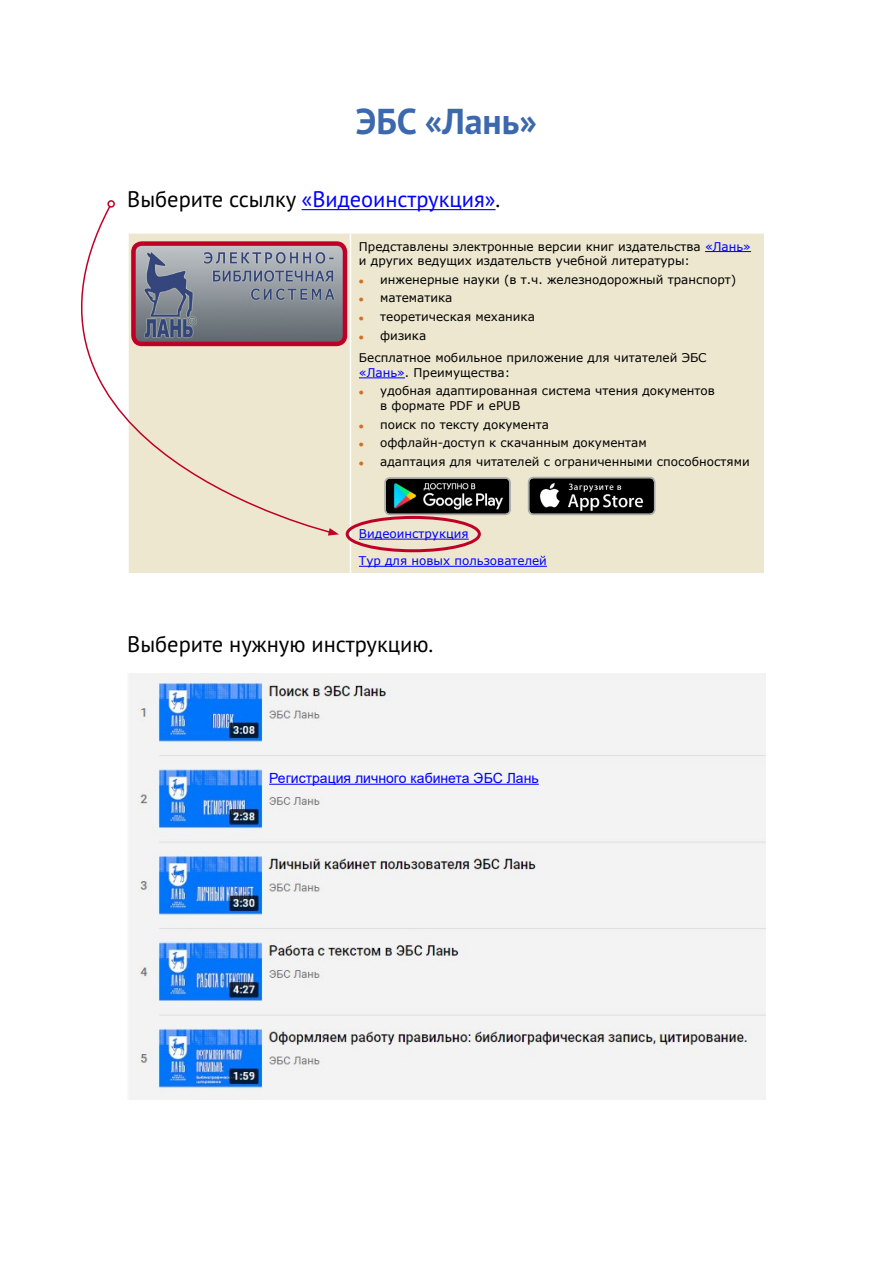
<style>
.page{position:relative;width:893px;height:1263px;background:#fff}
.page>*{position:absolute;margin:0;border:0;box-sizing:border-box;transform-origin:0 0}
.t1{font:700 36px "PT Sans Pro";color:#3c68ae}
.t2{font:22.5px "PT Sans Pro";color:#00f}
.t3{font:22.5px "PT Sans Pro";color:#000}
.t4{font:13.95px "Arial";color:#00f}
.t5{font:12px/14.4px "Verdana";color:#000}
.t6{font:12px "Verdana";color:#00f}
.s1{color:#000}
.s2{color:#00f}
.s3{color:#cf7027}
</style>
<div class="page">
<div style="left:129px;top:234px;width:635px;height:339px;background:#ede7cf"></div>
<hr style="left:350px;top:234px;width:1px;height:339px;background:#fff">
<img style="left:333px;top:246px;width:9px;height:95px">
<div style="left:131px;top:241px;width:216px;height:105px;border:4px solid #be0027;border-radius:9px"></div>
<hr style="left:705px;top:251px;width:46px;height:1px;background:#00f">
<hr style="left:359px;top:377px;width:46px;height:1px;background:#00f">
<hr style="left:359px;top:539px;width:110px;height:1px;background:#00f">
<hr style="left:359px;top:566px;width:188px;height:1px;background:#00f">
<img style="left:387px;top:480px;width:121px;height:32px">
<div style="left:384px;top:477px;width:127px;height:38px;border:2px solid #aaa;border-radius:5px"></div>
<img style="left:531px;top:480px;width:121px;height:32px">
<div style="left:528px;top:477px;width:127px;height:38px;border:2px solid #aaa;border-radius:5px"></div>
<div style="left:346px;top:516px;width:135px;height:36px;border:3px solid #be0027;border-radius:50%"></div>
<hr style="left:302px;top:209px;width:194px;height:1px;background:#00f">
<svg style="left:81px;top:206px;width:252px;height:328px"></svg>
<svg style="left:328px;top:528px;width:11px;height:8px"></svg>
<div style="left:107px;top:200px;width:8px;height:8px;border:2px solid #be0027;border-radius:50%"></div>
<img style="left:129px;top:673px;width:637px;height:426px">
<hr style="left:269px;top:784px;width:270px;height:1px;background:#00f">
<h1 class="t1" style="left:356px;top:98px;width:183px">ЭБС «Лань»</h1>
<h2 class="t2" style="left:127px;top:185px;width:375px"><span class="s1">Выберите ссылку</span> «Видеоинструкция»<span class="s1">.</span></h2>
<p class="t5" style="left:359px;top:239px;width:393px">Представлены электронные версии книг издательства <span class="s2">«Лань» </span>и других ведущих издательств учебной литературы:</p>
<p class="t5" style="left:359px;top:272px;width:379px"><span class="s3">●</span> инженерные науки (в т.ч. железнодорожный транспорт)</p>
<p class="t5" style="left:359px;top:290px;width:95px"><span class="s3">●</span> математика</p>
<p class="t5" style="left:359px;top:309px;width:177px"><span class="s3">●</span> теоретическая механика</p>
<p class="t5" style="left:359px;top:324px;width:349px;line-height:23px"><span class="s3">●</span> физика<br>Бесплатное мобильное приложение для читателей ЭБС</p>
<p class="t5" style="left:359px;top:365px;width:153px"><span class="s2">«Лань»</span>. Преимущества:</p>
<p class="t5" style="left:380px;top:384px;width:336px;text-indent:-21px"><span class="s3">●</span> удобная адаптированная система чтения документов в формате PDF и ePUB</p>
<p class="t5" style="left:359px;top:417px;width:191px"><span class="s3">●</span> поиск по тексту документа</p>
<p class="t5" style="left:359px;top:435px;width:289px"><span class="s3">●</span> оффлайн-доступ к скачанным документам</p>
<p class="t5" style="left:359px;top:454px;width:392px"><span class="s3">●</span> адаптация для читателей с ограниченными способностями</p>
<p class="t6" style="left:359px;top:525px;width:111px">Видеоинструкция</p>
<p class="t6" style="left:359px;top:553px;width:190px">Тур для новых пользователей</p>
<h2 class="t3" style="left:127px;top:630px;width:307px">Выберите нужную инструкцию.</h2>
<p class="t4" style="left:269px;top:768px;width:271px">Регистрация личного кабинета ЭБС Лань</p>
</div>
